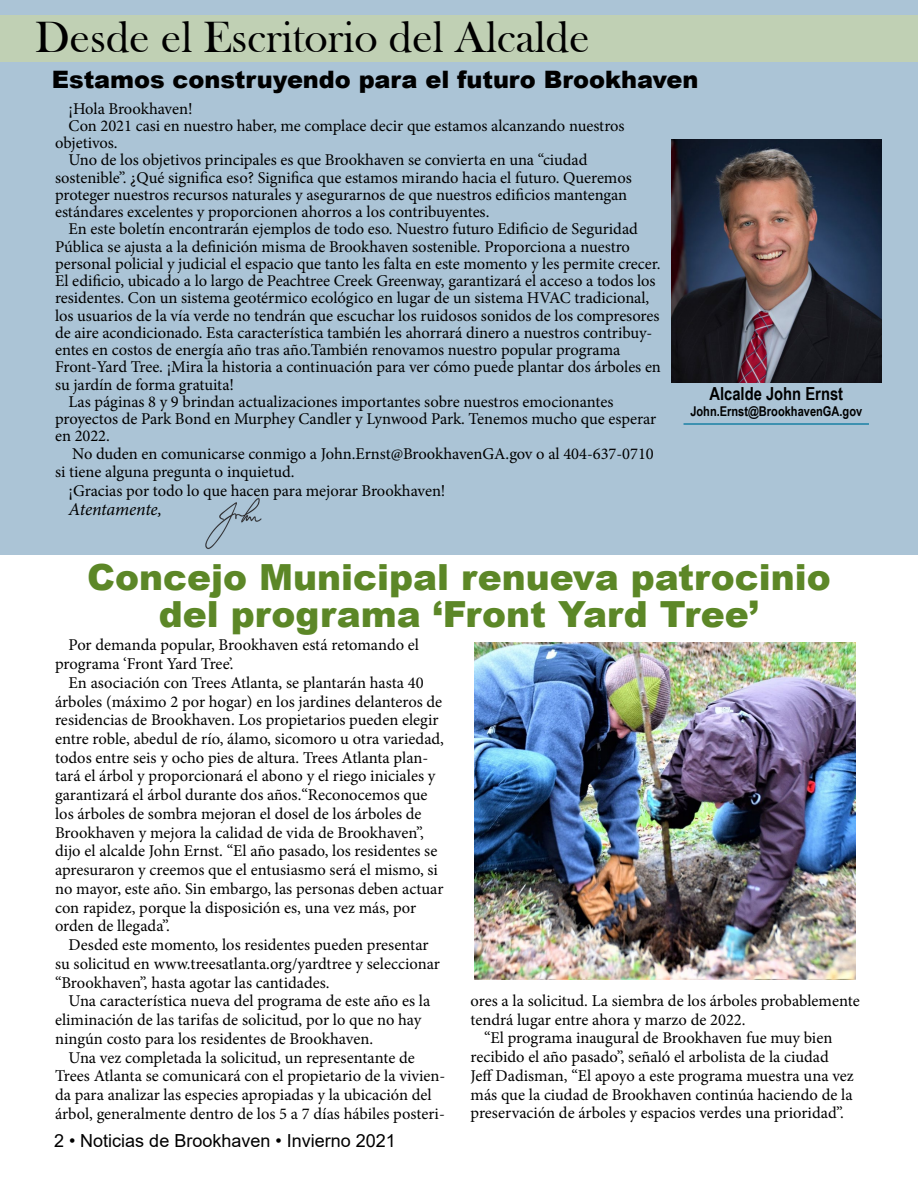
<style>
.page{position:relative;width:918px;height:1188px;background:#fff}
.page>*{position:absolute;margin:0;border:0;box-sizing:border-box;transform-origin:0 0}
.t1{font:45px "Bask Old Face";color:#000}
.t2{font:900 36px/37.5px "Arial";color:#5c8727;text-align:center}
.t3{font:900 24px "Arial";letter-spacing:-.005em;color:#000}
.t4{font:18px "Arial";color:#000}
.t5{font:700 18px "Arial Narrow";color:#000}
.t6{font:italic 18px "Minion Pro";letter-spacing:-.015em;color:#000}
.t7{font:16.5px/18.8px "Minion Pro";letter-spacing:-.005em;color:#000}
.t8{font:700 13.5px "Arial Narrow";color:#000}
</style>
<div class="page">
<div style="left:0;top:0;width:918px;height:554px;background:#abc4d6"></div>
<img style="left:672px;top:139px;width:210px;height:243px">
<hr style="left:684px;top:423px;width:185px;height:2px;background:#00759c">
<img style="left:206px;top:498px;width:56px;height:52px">
<div style="left:0;top:15px;width:918px;height:47px;background:#c4d3ae"></div>
<img style="left:474px;top:643px;width:382px;height:337px">
<h1 class="t1" style="left:35px;top:12px;width:556px">Desde el Escritorio del Alcalde</h1>
<h3 class="t3" style="left:52px;top:62px;width:648px">Estamos construyendo para el futuro Brookhaven</h3>
<p class="t7" style="left:69px;top:99px;width:125px">¡Hola Brookhaven!</p>
<p class="t7" style="left:69px;top:116px;width:558px">Con 2021 casi en nuestro haber, me complace decir que estamos alcanzando nuestros</p>
<p class="t7" style="left:55px;top:134px;width:64px">objetivos.</p>
<p class="t7" style="left:69px;top:151px;width:520px">Uno de los objetivos principales es que Brookhaven se convierta en una “ciudad</p>
<p class="t7" style="left:55px;top:168px;width:578px">sostenible”. ¿Qué significa eso? Significa que estamos mirando hacia el futuro. Queremos</p>
<p class="t7" style="left:55px;top:185px;width:574px">proteger nuestros recursos naturales y asegurarnos de que nuestros edificios mantengan</p>
<p class="t7" style="left:55px;top:203px;width:436px">estándares excelentes y proporcionen ahorros a los contribuyentes.</p>
<p class="t7" style="left:69px;top:220px;width:571px">En este boletín encontrarán ejemplos de todo eso. Nuestro futuro Edificio de Seguridad</p>
<p class="t7" style="left:55px;top:237px;width:576px">Pública se ajusta a la definición misma de Brookhaven sostenible. Proporciona a nuestro</p>
<p class="t7" style="left:55px;top:254px;width:607px">personal policial y judicial el espacio que tanto les falta en este momento y les permite crecer.</p>
<p class="t7" style="left:55px;top:272px;width:602px">El edificio, ubicado a lo largo de Peachtree Creek Greenway, garantizará el acceso a todos los</p>
<p class="t7" style="left:55px;top:289px;width:596px">residentes. Con un sistema geotérmico ecológico en lugar de un sistema HVAC tradicional,</p>
<p class="t7" style="left:55px;top:306px;width:606px">los usuarios de la vía verde no tendrán que escuchar los ruidosos sonidos de los compresores</p>
<p class="t7" style="left:55px;top:323px;width:599px">de aire acondicionado. Esta característica también les ahorrará dinero a nuestros contribuy-</p>
<p class="t7" style="left:55px;top:341px;width:567px">entes en costos de energía año tras año.También renovamos nuestro popular programa</p>
<p class="t7" style="left:55px;top:358px;width:607px">Front-Yard Tree. ¡Mira la historia a continuación para ver cómo puede plantar dos árboles en</p>
<p class="t7" style="left:55px;top:375px;width:181px">su jardín de forma gratuita!</p>
<p class="t7" style="left:69px;top:392px;width:546px">Las páginas 8 y 9 brindan actualizaciones importantes sobre nuestros emocionantes</p>
<p class="t7" style="left:55px;top:410px;width:603px">proyectos de Park Bond en Murphey Candler y Lynwood Park. Tenemos mucho que esperar</p>
<p class="t7" style="left:55px;top:427px;width:56px">en 2022.</p>
<p class="t7" style="left:72px;top:444px;width:583px">No duden en comunicarse conmigo a John.Ernst@BrookhavenGA.gov o al 404-637-0710</p>
<p class="t7" style="left:69px;top:463px;width:378px;text-indent:-13px">si tiene alguna pregunta o inquietud.<br>¡Gracias por todo lo que hacen para mejorar Brookhaven!</p>
<p class="t6" style="left:69px;top:497px;width:95px">Atentamente,</p>
<p class="t5" style="left:709px;top:380px;width:135px">Alcalde John Ernst</p>
<p class="t8" style="left:690px;top:401px;width:173px">John.Ernst@BrookhavenGA.gov</p>
<h2 class="t2" style="left:87px;top:557px;width:745px">Concejo Municipal renueva patrocinio del programa ‘Front Yard Tree’</h2>
<p class="t7" style="left:55px;top:636px;width:365px;text-indent:13px">Por demanda popular, Brookhaven está retomando el programa ‘Front Yard Tree’.</p>
<p class="t7" style="left:55px;top:673px;width:390px;text-indent:13px">En asociación con Trees Atlanta, se plantarán hasta 40 árboles (máximo 2 por hogar) en los jardines delanteros de residencias de Brookhaven. Los propietarios pueden elegir entre roble, abedul de río, álamo, sicomoro u otra variedad, todos entre seis y ocho pies de altura. Trees Atlanta plan&shy;tará el árbol y proporcionará el abono y el riego iniciales y garantizará el árbol durante dos años.“Reconocemos que los árboles de sombra mejoran el dosel de los árboles de Brookhaven y mejora la calidad de vida de Brookhaven”, dijo el alcalde John Ernst. “El año pasado, los residentes se apresuraron y creemos que el entusiasmo será el mismo, si no mayor, este año. Sin embargo, las personas deben actuar con rapidez, porque la disposición es, una vez más, por orden de llegada”.</p>
<p class="t7" style="left:55px;top:936px;width:386px;text-indent:13px">Desded este momento, los residentes pueden presentar su solicitud en www.treesatlanta.org/yardtree y seleccionar “Brookhaven”, hasta agotar las cantidades.</p>
<p class="t7" style="left:55px;top:992px;width:377px;text-indent:13px">Una característica nueva del programa de este año es la eliminación de las tarifas de solicitud, por lo que no hay ningún costo para los residentes de Brookhaven.</p>
<p class="t7" style="left:55px;top:1048px;width:392px;text-indent:13px">Una vez completada la solicitud, un representante de Trees Atlanta se comunicará con el propietario de la vivien&shy;da para analizar las especies apropiadas y la ubicación del árbol, generalmente dentro de los 5 a 7 días hábiles posteri-</p>
<p class="t4" style="left:54px;top:1128px;width:343px">2 • Noticias de Brookhaven • Invierno 2021</p>
<p class="t7" style="left:471px;top:991px;width:391px">ores a la solicitud. La siembra de los árboles probablemente</p>
<p class="t7" style="left:471px;top:1010px;width:277px">tendrá lugar entre ahora y marzo de 2022.</p>
<p class="t7" style="left:484px;top:1029px;width:350px">“El programa inaugural de Brookhaven fue muy bien</p>
<p class="t7" style="left:471px;top:1048px;width:360px">recibido el año pasado”, señaló el arbolista de la ciudad</p>
<p class="t7" style="left:471px;top:1066px;width:385px">Jeff Dadisman, “El apoyo a este programa muestra una vez</p>
<p class="t7" style="left:471px;top:1085px;width:384px">más que la ciudad de Brookhaven continúa haciendo de la</p>
<p class="t7" style="left:471px;top:1104px;width:375px">preservación de árboles y espacios verdes una prioridad”.</p>
</div>
